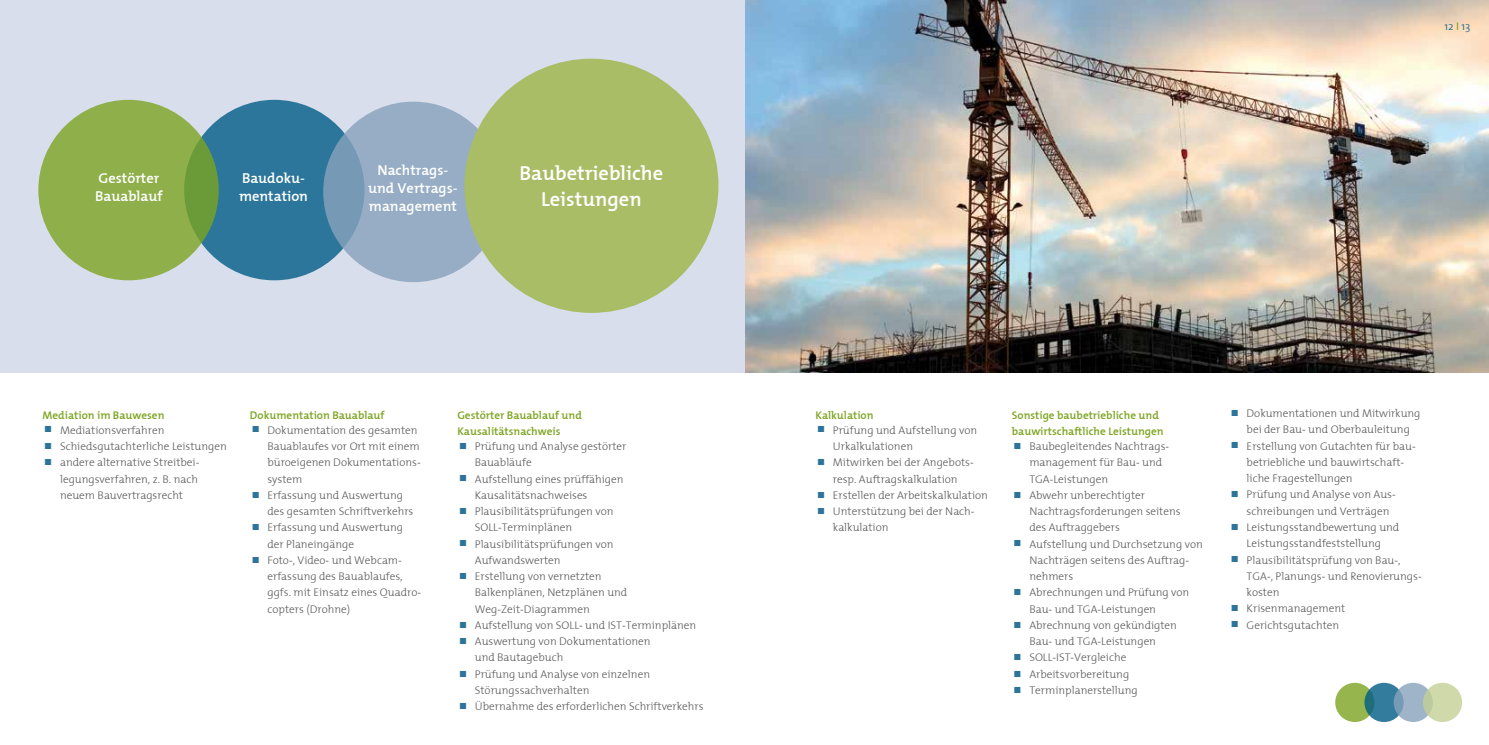
<style>
.page{position:relative;width:1489px;height:745px;background:#fff}
.page>*{position:absolute;margin:0;border:0;box-sizing:border-box;transform-origin:0 0}
.t1{font:600 20.5px/25.6px "The Mix";color:#fff;text-align:center}
.t2{font:600 14.5px/18.1px "The Mix";color:#fff}
.t3{font:300 11.25px/16.2px "The Mix";color:#58585a}
.t4{font:600 11.25px/16.2px "The Mix";color:#7ca421}
.t5{font:300 11.25px "The Mix";color:#005c86}
.s1{color:#2e749a}
.s2{font-weight:400;color:#7ca421}
</style>
<div class="page">
<img style="left:744px;top:0;width:744px;height:372px">
<div style="left:0;top:0;width:744px;height:372px;background:#d8deeb"></div>
<svg style="left:1334px;top:682px;width:40px;height:39px"></svg>
<svg style="left:1364px;top:682px;width:39px;height:39px"></svg>
<svg style="left:1393px;top:682px;width:39px;height:39px"></svg>
<svg style="left:1422px;top:682px;width:39px;height:39px"></svg>
<div style="left:184px;top:100px;width:180px;height:180px;background:#2b769a;border-radius:50%"></div>
<svg style="left:38px;top:100px;width:181px;height:180px;background:#8aad48"></svg>
<svg style="left:323px;top:102px;width:180px;height:180px;background:#92aac2"></svg>
<div style="left:464px;top:59px;width:254px;height:254px;background:#a9bd67;border-radius:50%"></div>
<p class="t2" style="left:95px;top:168px;width:69px">Gestörter<br>Bauablauf</p>
<p class="t2" style="left:239px;top:168px;width:71px">Baudoku&shy;mentation</p>
<p class="t2" style="left:368px;top:160px;width:91px;text-align:center">Nachtrags&shy;und Vertrags&shy;management</p>
<h1 class="t1" style="left:519px;top:160px;width:145px">Baubetriebliche<br>Leistungen</h1>
<p class="t4" style="left:43px;top:406px;width:123px">Mediation im Bauwesen</p>
<p class="t3" style="left:45px;top:421px;width:121px"><span class="s1">■</span> Mediationsverfahren</p>
<p class="t3" style="left:45px;top:437px;width:183px"><span class="s1">■</span> Schiedsgutachterliche Leistungen</p>
<p class="t3" style="left:60px;top:453px;width:141px;text-align:justify;text-indent:-15px"><span class="s1">■</span> andere alternative Streitbei&shy;legungsverfahren, z. B. nach neuem Bauvertragsrecht</p>
<p class="t4" style="left:250px;top:406px;width:136px">Dokumentation Bauablauf</p>
<p class="t3" style="left:267px;top:421px;width:155px;text-indent:-15px"><span class="s1">■</span> Dokumentation des gesamten<br>Bauablaufes vor Ort mit einem büroeigenen Dokumentations&shy;system</p>
<p class="t3" style="left:267px;top:486px;width:147px;text-indent:-15px"><span class="s1">■</span> Erfassung und Auswertung des gesamten Schriftverkehrs</p>
<p class="t3" style="left:267px;top:518px;width:137px;text-indent:-15px"><span class="s1">■</span> Erfassung und Auswertung der Planeingänge</p>
<p class="t3" style="left:267px;top:551px;width:155px;text-indent:-15px"><span class="s1">■</span> Foto-, Video- und Webcam&shy;erfassung des Bauablaufes, ggfs. mit Einsatz eines Quadro&shy;copters (Drohne)</p>
<p class="t4" style="left:457px;top:406px;width:126px">Gestörter Bauablauf und<br>Kausalitätsnachweis</p>
<p class="t3" style="left:475px;top:437px;width:153px;text-indent:-15px"><span class="s1">■</span> Prüfung und Analyse gestörter<br>Bauabläufe</p>
<p class="t3" style="left:475px;top:470px;width:150px;text-indent:-15px"><span class="s1">■</span> Aufstellung eines prüffähigen<br>Kausalitätsnachweises</p>
<p class="t3" style="left:475px;top:502px;width:140px;text-indent:-15px"><span class="s1">■</span> Plausibilitätsprüfungen von<br>SOLL-Terminplänen</p>
<p class="t3" style="left:475px;top:535px;width:140px;text-indent:-15px"><span class="s1">■</span> Plausibilitätsprüfungen von<br>Aufwandswerten</p>
<p class="t3" style="left:475px;top:567px;width:154px;text-indent:-15px"><span class="s1">■</span> Erstellung von vernetzten<br>Balkenplänen, Netzplänen und<br>Weg-Zeit-Diagrammen</p>
<p class="t3" style="left:460px;top:616px;width:238px"><span class="s1">■</span> Aufstellung von SOLL- und IST-Terminplänen</p>
<p class="t3" style="left:475px;top:632px;width:177px;text-indent:-15px"><span class="s1">■</span> Auswertung von Dokumentationen und Bautagebuch</p>
<p class="t3" style="left:475px;top:665px;width:177px;text-indent:-15px"><span class="s1">■</span> Prüfung und Analyse von einzelnen<br>Störungssachverhalten</p>
<p class="t3" style="left:460px;top:697px;width:245px"><span class="s1">■</span> Übernahme des erforderlichen Schriftverkehrs</p>
<p class="t5" style="left:1444px;top:17px;width:28px">12 <span class="s2">I</span> 13</p>
<p class="t4" style="left:815px;top:406px;width:60px">Kalkulation</p>
<p class="t3" style="left:832px;top:421px;width:146px;text-indent:-15px"><span class="s1">■</span> Prüfung und Aufstellung von<br>Urkalkulationen</p>
<p class="t3" style="left:817px;top:453px;width:157px;text-align:center"><span class="s1">■</span> Mitwirken bei der Angebots&shy;resp. Auftragskalkulation</p>
<p class="t3" style="left:817px;top:486px;width:172px"><span class="s1">■</span> Erstellen der Arbeitskalkulation</p>
<p class="t3" style="left:832px;top:502px;width:143px;text-indent:-15px"><span class="s1">■</span> Unterstützung bei der Nach&shy;kalkulation</p>
<p class="t4" style="left:1011px;top:406px;width:153px">Sonstige baubetriebliche und bauwirtschaftliche Leistungen</p>
<p class="t3" style="left:1029px;top:437px;width:141px;text-indent:-15px"><span class="s1">■</span> Baubegleitendes Nachtrags&shy;management für Bau- und<br>TGA-Leistungen</p>
<p class="t3" style="left:1029px;top:486px;width:153px;text-indent:-15px"><span class="s1">■</span> Abwehr unberechtigter<br>Nachtragsforderungen seitens des Auftraggebers</p>
<p class="t3" style="left:1029px;top:535px;width:175px;text-indent:-15px"><span class="s1">■</span> Aufstellung und Durchsetzung von<br>Nachträgen seitens des Auftrag&shy;nehmers</p>
<p class="t3" style="left:1029px;top:583px;width:161px;text-indent:-15px"><span class="s1">■</span> Abrechnungen und Prüfung von<br>Bau- und TGA-Leistungen</p>
<p class="t3" style="left:1014px;top:616px;width:164px;text-align:center"><span class="s1">■</span> Abrechnung von gekündigten<br>Bau- und TGA-Leistungen</p>
<p class="t3" style="left:1014px;top:648px;width:113px"><span class="s1">■</span> SOLL-IST-Vergleiche</p>
<p class="t3" style="left:1014px;top:665px;width:116px"><span class="s1">■</span> Arbeitsvorbereitung</p>
<p class="t3" style="left:1014px;top:681px;width:125px"><span class="s1">■</span> Terminplanerstellung</p>
<p class="t3" style="left:1231px;top:404px;width:190px;text-align:center"><span class="s1">■</span> Dokumentationen und Mitwirkung bei der Bau- und Oberbauleitung</p>
<p class="t3" style="left:1246px;top:437px;width:171px;text-indent:-15px"><span class="s1">■</span> Erstellung von Gutachten für bau&shy;betriebliche und bauwirtschaft&shy;liche Fragestellungen</p>
<p class="t3" style="left:1246px;top:486px;width:151px;text-indent:-15px"><span class="s1">■</span> Prüfung und Analyse von Aus&shy;schreibungen und Verträgen</p>
<p class="t3" style="left:1231px;top:518px;width:169px;text-align:center"><span class="s1">■</span> Leistungsstandbewertung und<br>Leistungsstandfeststellung</p>
<p class="t3" style="left:1246px;top:551px;width:176px;text-indent:-15px"><span class="s1">■</span> Plausibilitätsprüfung von Bau-,<br>TGA-, Planungs- und Renovierungs&shy;kosten</p>
<p class="t3" style="left:1231px;top:599px;width:115px"><span class="s1">■</span> Krisenmanagement</p>
<p class="t3" style="left:1231px;top:616px;width:109px"><span class="s1">■</span> Gerichtsgutachten</p>
</div>
